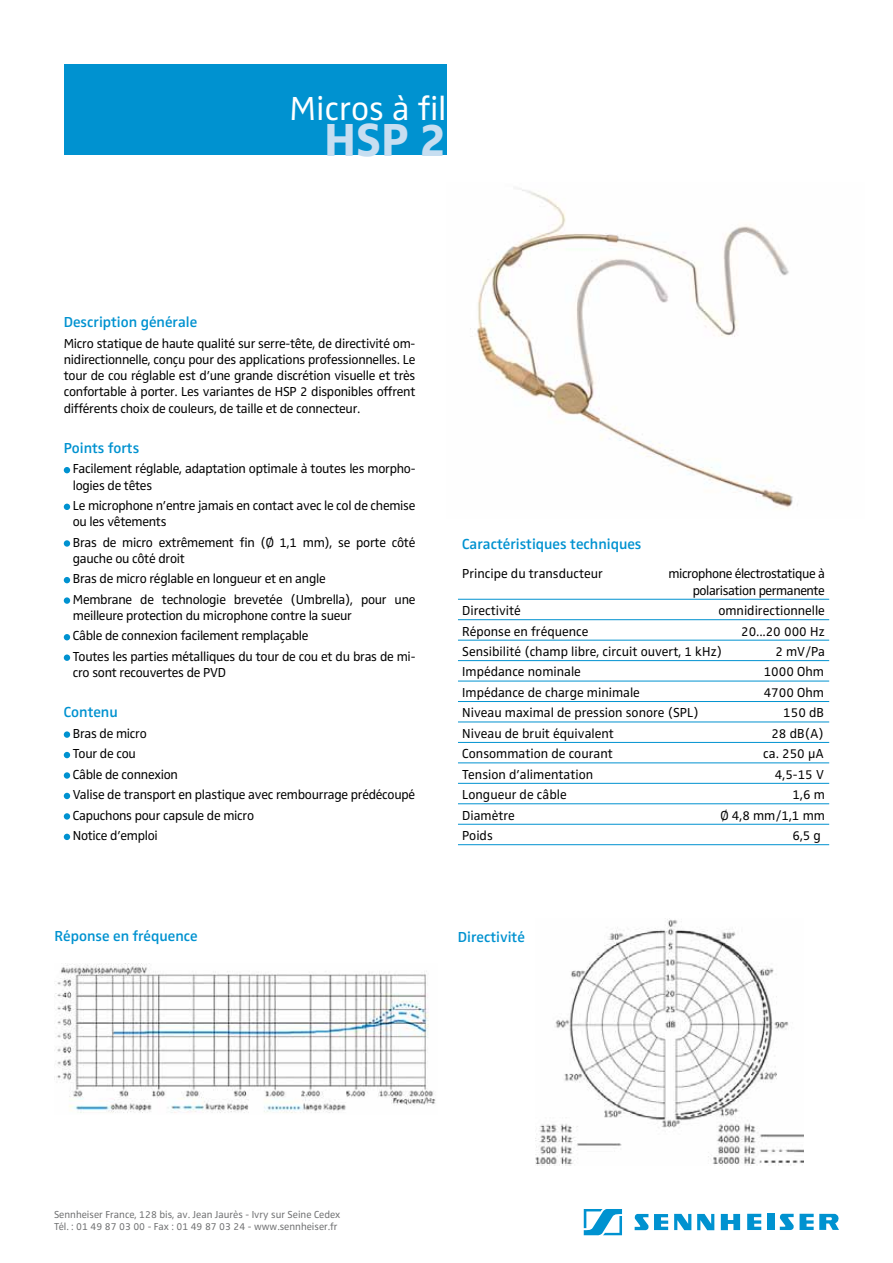
<style>
.page{position:relative;width:893px;height:1263px;background:#fff}
.page>*{position:absolute;margin:0;border:0;box-sizing:border-box;transform-origin:0 0}
.t1{font:700 48px "Sennheiser";color:#c7def1}
.t2{font:34.5px "Sennheiser";color:#fff}
.t3{font:600 15px "Sennheiser";color:#0092d0}
.t4{font:13.5px/16.2px "Sennheiser";letter-spacing:-.02em;color:#000}
.t5{font:13.5px "Sennheiser";color:#000}
.t6{font:10.5px/12.6px "Sennheiser";color:#707172}
</style>
<div class="page">
<svg style="left:584px;top:1209px;width:38px;height:26px"></svg>
<svg style="left:634px;top:1214px;width:34px;height:16px"></svg>
<svg style="left:674px;top:1214px;width:17px;height:16px"></svg>
<svg style="left:697px;top:1214px;width:17px;height:16px"></svg>
<svg style="left:721px;top:1214px;width:19px;height:16px"></svg>
<svg style="left:747px;top:1214px;width:14px;height:16px"></svg>
<div style="left:767px;top:1214px;width:7px;height:16px;background:#0092d0"></div>
<svg style="left:780px;top:1214px;width:59px;height:16px"></svg>
<img style="left:470px;top:188px;width:328px;height:321px">
<div style="left:64px;top:64px;width:382px;height:90px;background:#0092d0"></div>
<hr style="left:458px;top:599px;width:371px;height:1px;background:#0092d0">
<hr style="left:458px;top:619px;width:371px;height:1px;background:#0092d0">
<hr style="left:458px;top:640px;width:371px;height:1px;background:#0092d0">
<hr style="left:458px;top:660px;width:371px;height:1px;background:#0092d0">
<hr style="left:458px;top:681px;width:371px;height:1px;background:#0092d0">
<hr style="left:458px;top:701px;width:371px;height:1px;background:#0092d0">
<hr style="left:458px;top:722px;width:371px;height:1px;background:#0092d0">
<hr style="left:458px;top:742px;width:371px;height:1px;background:#0092d0">
<hr style="left:458px;top:762px;width:371px;height:1px;background:#0092d0">
<hr style="left:458px;top:783px;width:371px;height:1px;background:#0092d0">
<hr style="left:458px;top:803px;width:371px;height:1px;background:#0092d0">
<hr style="left:458px;top:824px;width:371px;height:1px;background:#0092d0">
<hr style="left:458px;top:844px;width:371px;height:1px;background:#0092d0">
<svg style="left:64px;top:467px;width:6px;height:6px"></svg>
<svg style="left:64px;top:504px;width:6px;height:6px"></svg>
<div style="left:64px;top:540px;width:6px;height:7px;background:#0092d0;border-radius:50%"></div>
<svg style="left:64px;top:577px;width:6px;height:6px"></svg>
<div style="left:64px;top:597px;width:6px;height:7px;background:#0092d0;border-radius:50%"></div>
<svg style="left:64px;top:634px;width:6px;height:6px"></svg>
<div style="left:64px;top:654px;width:6px;height:7px;background:#0092d0;border-radius:50%"></div>
<div style="left:64px;top:731px;width:6px;height:7px;background:#0092d0;border-radius:50%"></div>
<svg style="left:64px;top:752px;width:6px;height:6px"></svg>
<div style="left:64px;top:772px;width:6px;height:7px;background:#0092d0;border-radius:50%"></div>
<svg style="left:64px;top:793px;width:6px;height:6px"></svg>
<div style="left:64px;top:813px;width:6px;height:7px;background:#0092d0;border-radius:50%"></div>
<svg style="left:64px;top:834px;width:6px;height:6px"></svg>
<img style="left:54px;top:963px;width:382px;height:150px">
<img style="left:535px;top:919px;width:269px;height:246px">
<h2 class="t2" style="left:290px;top:88px;width:158px">Micros à fil</h2>
<h1 class="t1" style="left:324px;top:111px;width:124px">HSP 2</h1>
<p class="t3" style="left:64px;top:314px;width:135px">Description générale</p>
<p class="t4" style="left:64px;top:335px;width:353px;text-align:justify">Micro statique de haute qualité sur serre-tête, de directivité om&shy;nidirectionnelle, conçu pour des applications professionnelles. Le tour de cou réglable est d’une grande discrétion visuelle et très confortable à porter. Les variantes de HSP 2 disponibles offrent différents choix de couleurs, de taille et de connecteur.</p>
<p class="t3" style="left:64px;top:439px;width:77px">Points forts</p>
<p class="t4" style="left:73px;top:461px;width:344px">Facilement réglable, adaptation optimale à toutes les morpho&shy;logies de têtes</p>
<p class="t4" style="left:73px;top:497px;width:344px">Le microphone n’entre jamais en contact avec le col de chemise ou les vêtements</p>
<p class="t4" style="left:73px;top:534px;width:344px">Bras de micro extrêmement fin (Ø 1,1 mm), se porte côté gauche ou côté droit</p>
<p class="t4" style="left:73px;top:568px;width:344px;line-height:20.4px">Bras de micro réglable en longueur et en angle<br>Membrane de technologie brevetée (Umbrella), pour une</p>
<p class="t4" style="left:73px;top:605px;width:344px;line-height:20.4px">meilleure protection du microphone contre la sueur<br>Câble de connexion facilement remplaçable<br>Toutes les parties métalliques du tour de cou et du bras de mi-</p>
<p class="t4" style="left:73px;top:664px;width:155px">cro sont recouvertes de PVD</p>
<p class="t3" style="left:64px;top:704px;width:56px">Contenu</p>
<p class="t4" style="left:73px;top:723px;width:344px;line-height:20.4px">Bras de micro<br>Tour de cou<br>Câble de connexion<br>Valise de transport en plastique avec rembourrage prédécoupé<br>Capuchons pour capsule de micro<br>Notice d’emploi</p>
<p class="t3" style="left:462px;top:536px;width:181px">Caractéristiques techniques</p>
<p class="t5" style="left:462px;top:566px;width:142px">Principe du transducteur</p>
<p class="t4" style="left:668px;top:566px;width:158px;text-align:right">microphone électrostatique à polarisation permanente</p>
<p class="t5" style="left:462px;top:603px;width:60px">Directivité</p>
<p class="t5" style="left:718px;top:603px;width:108px">omnidirectionnelle</p>
<p class="t5" style="left:462px;top:623px;width:128px">Réponse en fréquence</p>
<p class="t4" style="left:741px;top:623px;width:85px">20...20 000 Hz</p>
<p class="t5" style="left:462px;top:644px;width:262px">Sensibilité (champ libre, circuit ouvert, 1 kHz)</p>
<p class="t4" style="left:775px;top:643px;width:51px">2 mV/Pa</p>
<p class="t5" style="left:462px;top:664px;width:120px">Impédance nominale</p>
<p class="t4" style="left:764px;top:664px;width:62px">1000 Ohm</p>
<p class="t5" style="left:462px;top:685px;width:179px">Impédance de charge minimale</p>
<p class="t4" style="left:764px;top:684px;width:62px">4700 Ohm</p>
<p class="t5" style="left:462px;top:705px;width:238px">Niveau maximal de pression sonore (SPL)</p>
<p class="t4" style="left:783px;top:705px;width:42px">150 dB</p>
<p class="t5" style="left:462px;top:725px;width:153px">Niveau de bruit équivalent</p>
<p class="t4" style="left:771px;top:725px;width:54px">28 dB(A)</p>
<p class="t5" style="left:462px;top:746px;width:152px">Consommation de courant</p>
<p class="t4" style="left:763px;top:745px;width:62px">ca. 250 µA</p>
<p class="t5" style="left:462px;top:766px;width:132px">Tension d’alimentation</p>
<p class="t4" style="left:775px;top:766px;width:51px">4,5-15 V</p>
<p class="t5" style="left:462px;top:787px;width:106px">Longueur de câble</p>
<p class="t4" style="left:793px;top:786px;width:34px">1,6 m</p>
<p class="t5" style="left:462px;top:807px;width:54px">Diamètre</p>
<p class="t4" style="left:721px;top:807px;width:106px">Ø 4,8 mm/1,1 mm</p>
<p class="t4" style="left:462px;top:827px;width:32px">Poids</p>
<p class="t4" style="left:792px;top:827px;width:30px">6,5 g</p>
<p class="t3" style="left:55px;top:927px;width:145px">Réponse en fréquence</p>
<p class="t3" style="left:458px;top:928px;width:68px">Directivité</p>
<p class="t6" style="left:54px;top:1208px;width:288px">Sennheiser France, 128 bis, av. Jean Jaurès - Ivry sur Seine Cedex<br>Tél. : 01 49 87 03 00 - Fax : 01 49 87 03 24 - www.sennheiser.fr</p>
</div>
